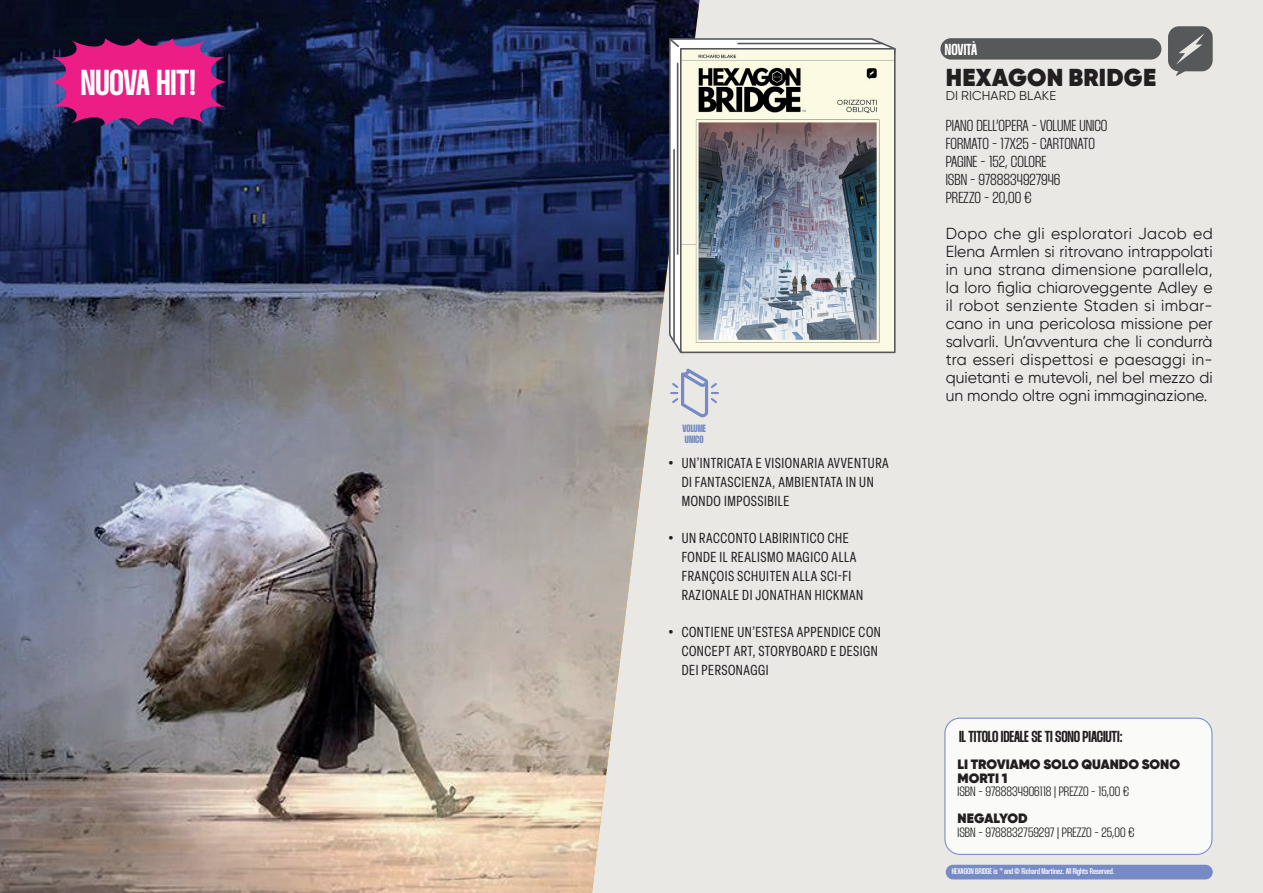
<style>
.page{position:relative;width:1263px;height:893px;background:#e9e8e5}
.page>*{position:absolute;margin:0;border:0;box-sizing:border-box;transform-origin:0 0}
.t1{font:900 36px "Thunder";color:#fff}
.t2{font:800 24.45px "Gilroy";letter-spacing:.01em;color:#231f20}
.t3{font:15.9px/18px "Gilroy";color:#231f20;text-align:justify}
.t4{font:900 15.9px/18px "Thunder";color:#231f20}
.t5{font:900 15.9px "Thunder";color:#fff}
.t6{font:condensed 14.25px/18.8px "Elza";letter-spacing:.04em;color:#231f20}
.t7{font:900 13.5px "Thunder";color:#231f20}
.t8{font:800 13.5px/13.5px "Gilroy";color:#231f20}
.t9{font:12.75px "Gilroy";letter-spacing:.01em;color:#231f20}
.t10{font:900 10.65px/10.6px "Thunder";color:#768bc5}
.t11{font:900 8.25px "Thunder";color:#fff}
.s1{font-family:"Thunder";font-weight:900;font-stretch:normal}
</style>
<div class="page">
<img style="left:0;top:0;width:699px;height:893px">
<div style="left:940px;top:38px;width:221px;height:22px;background:#57585a;border-radius:11px"></div>
<svg style="left:1168px;top:26px;width:45px;height:50px"></svg>
<svg style="left:668px;top:37px;width:228px;height:317px;background:#cececf"></svg>
<img style="left:683px;top:51px;width:209px;height:299px">
<div style="left:680px;top:48px;width:215px;height:305px;border:2px solid #57585a"></div>
<svg style="left:667px;top:37px;width:14px;height:12px"></svg>
<hr style="left:673px;top:150px;width:2px;height:190px;background:#57585a">
<hr style="left:677px;top:63px;width:1px;height:191px;background:#57585a">
<hr style="left:738px;top:43px;width:144px;height:1px;background:#57585a">
<div style="left:945px;top:718px;width:267px;height:136px;background:#fff;border-radius:15px"></div>
<div style="left:944px;top:718px;width:268px;height:137px;border:1px solid #768bc5;border-radius:15px"></div>
<div style="left:946px;top:865px;width:267px;height:14px;background:#768bc5;border-radius:7px"></div>
<svg style="left:670px;top:369px;width:49px;height:48px"></svg>
<svg style="left:50px;top:38px;width:177px;height:88px;background:#af2178"></svg>
<h1 class="t1" style="left:81px;top:63px;width:117px">NUOVA HIT!</h1>
<p class="t10" style="left:683px;top:423px;width:25px">VOLUME<br>UNICO</p>
<p class="t6" style="left:682px;top:453px;width:209px;text-indent:-13px"><span class="s1">•</span> UN’INTRICATA E VISIONARIA AVVENTURA<br>DI FANTASCIENZA, AMBIENTATA IN UN<br>MONDO IMPOSSIBILE</p>
<p class="t6" style="left:682px;top:528px;width:183px;text-indent:-13px"><span class="s1">•</span> UN RACCONTO LABIRINTICO CHE<br>FONDE IL REALISMO MAGICO ALLA<br>FRANÇOIS SCHUITEN ALLA SCI-FI<br>RAZIONALE DI JONATHAN HICKMAN</p>
<p class="t6" style="left:682px;top:622px;width:201px;text-indent:-13px"><span class="s1">•</span> CONTIENE UN’ESTESA APPENDICE CON<br>CONCEPT ART, STORYBOARD E DESIGN<br>DEI PERSONAGGI</p>
<p class="t5" style="left:945px;top:40px;width:34px">NOVITÀ</p>
<h2 class="t2" style="left:946px;top:62px;width:212px">HEXAGON BRIDGE</h2>
<p class="t9" style="left:946px;top:88px;width:112px">DI RICHARD BLAKE</p>
<p class="t4" style="left:946px;top:117px;width:163px">PIANO DELL’OPERA - VOLUME UNICO<br>FORMATO - 17X25 - CARTONATO<br>PAGINE - 152, COLORE<br>ISBN - 9788834927946<br>PREZZO - 20,00 €</p>
<p class="t3" style="left:946px;top:224px;width:268px">Dopo che gli esploratori Jacob ed Elena Armlen si ritrovano intrappolati in una strana dimensione parallela, la loro figlia chiaroveggente Adley e il robot senziente Staden si imbar&shy;cano in una pericolosa missione per salvarli. Un’avventura che li condurrà tra esseri dispettosi e paesaggi in&shy;quietanti e mutevoli, nel bel mezzo di un mondo oltre ogni immaginazione.</p>
<p class="t4" style="left:959px;top:728px;width:165px">IL TITOLO IDEALE SE TI SONO PIACIUTI:</p>
<p class="t8" style="left:957px;top:758px;width:224px">LI TROVIAMO SOLO QUANDO SONO<br>MORTI 1</p>
<p class="t7" style="left:957px;top:784px;width:173px">ISBN - 9788834906118 | PREZZO - 15,00 €</p>
<p class="t8" style="left:957px;top:812px;width:72px">NEGALYOD</p>
<p class="t7" style="left:957px;top:825px;width:179px">ISBN - 9788832759297 | PREZZO - 25,00 €</p>
<p class="t11" style="left:952px;top:866px;width:164px">HEXAGON BRIDGE is ™ and © Richard Martinez. All Rights Reserved.</p>
</div>
